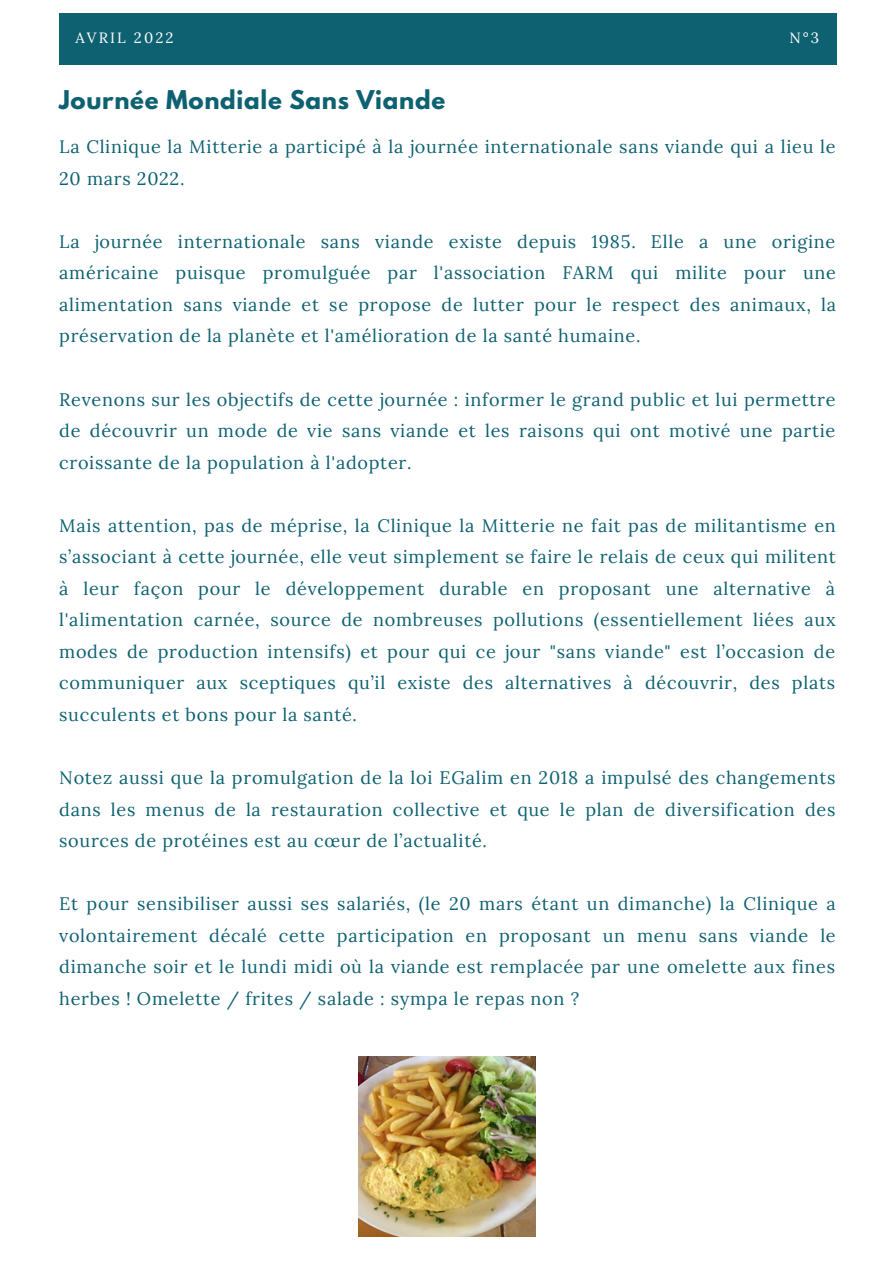
<style>
.page{position:relative;width:894px;height:1264px;background:#fff}
.page>*{position:absolute;margin:0;border:0;box-sizing:border-box;transform-origin:0 0}
.t1{font:700 22.95px "League Spartan";letter-spacing:.03em;color:#0e6171}
.t2{font:18px/31.5px "Lora";letter-spacing:.04em;color:#0e6171;text-align:justify}
.t3{font:14.85px "Lora";letter-spacing:.14em;color:#fff}
</style>
<div class="page">
<div style="left:59px;top:14px;width:777px;height:51px;background:#0e6171"></div>
<img style="left:358px;top:1056px;width:177px;height:180px">
<p class="t3" style="left:75px;top:28px;width:99px">AVRIL 2022</p>
<p class="t3" style="left:789px;top:28px;width:31px">N°3</p>
<p class="t1" style="left:59px;top:88px;width:387px">Journée Mondiale Sans Viande</p>
<p class="t2" style="left:59px;top:131px;width:777px">La Clinique la Mitterie a participé à la journée internationale sans viande qui a lieu le<br>20 mars 2022.</p>
<p class="t2" style="left:59px;top:225px;width:778px">La journée internationale sans viande existe depuis 1985. Elle a une origine américaine puisque promulguée par l'association FARM qui milite pour une alimentation sans viande et se propose de lutter pour le respect des animaux, la préservation de la planète et l'amélioration de la santé humaine.</p>
<p class="t2" style="left:59px;top:383px;width:777px">Revenons sur les objectifs de cette journée : informer le grand public et lui permettre de découvrir un mode de vie sans viande et les raisons qui ont motivé une partie croissante de la population à l'adopter.</p>
<p class="t2" style="left:59px;top:509px;width:778px">Mais attention, pas de méprise, la Clinique la Mitterie ne fait pas de militantisme en s’associant à cette journée, elle veut simplement se faire le relais de ceux qui militent à leur façon pour le développement durable en proposant une alternative à l'alimentation carnée, source de nombreuses pollutions (essentiellement liées aux modes de production intensifs) et pour qui ce jour "sans viande" est l’occasion de communiquer aux sceptiques qu’il existe des alternatives à découvrir, des plats succulents et bons pour la santé.</p>
<p class="t2" style="left:59px;top:761px;width:777px">Notez aussi que la promulgation de la loi EGalim en 2018 a impulsé des changements dans les menus de la restauration collective et que le plan de diversification des sources de protéines est au cœur de l’actualité.</p>
<p class="t2" style="left:59px;top:887px;width:777px">Et pour sensibiliser aussi ses salariés, (le 20 mars étant un dimanche) la Clinique a volontairement décalé cette participation en proposant un menu sans viande le dimanche soir et le lundi midi où la viande est remplacée par une omelette aux fines herbes ! Omelette / frites / salade : sympa le repas non ?</p>
</div>
